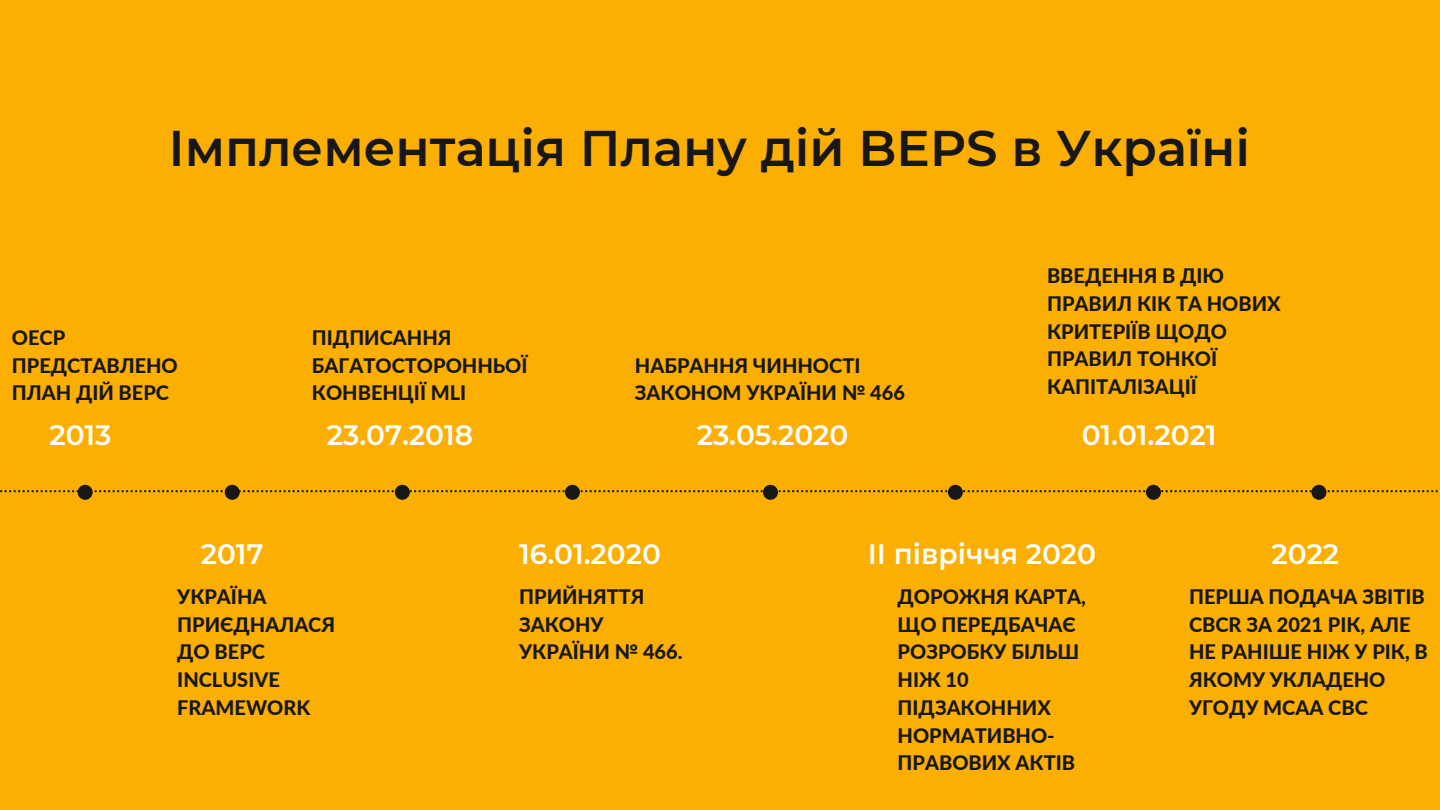
<style>
.page{position:relative;width:1440px;height:810px;background:#fcaf03}
.page>*{position:absolute;margin:0;border:0;box-sizing:border-box;transform-origin:0 0}
.t1{font:600 50px "Montserrat";color:#171717}
.t2{font:600 28px "Montserrat";color:#fff}
.t3{font:800 20px/27.8px "Lato";color:#171717}
</style>
<div class="page">
<svg style="left:0;top:490px;width:1438px;height:2px"></svg>
<div style="left:225px;top:485px;width:15px;height:15px;background:#171717;border-radius:50%"></div>
<div style="left:763px;top:485px;width:15px;height:15px;background:#171717;border-radius:50%"></div>
<div style="left:1146px;top:485px;width:15px;height:15px;background:#171717;border-radius:50%"></div>
<div style="left:1311px;top:485px;width:15px;height:15px;background:#171717;border-radius:50%"></div>
<div style="left:78px;top:485px;width:15px;height:15px;background:#171717;border-radius:50%"></div>
<div style="left:395px;top:485px;width:15px;height:15px;background:#171717;border-radius:50%"></div>
<div style="left:948px;top:485px;width:15px;height:15px;background:#171717;border-radius:50%"></div>
<div style="left:565px;top:485px;width:15px;height:15px;background:#171717;border-radius:50%"></div>
<h1 class="t1" style="left:168px;top:117px;width:1083px">Імплементація Плану дій BEPS в Україні</h1>
<p class="t3" style="left:12px;top:323px;width:167px">ОЕСР<br>ПРЕДСТАВЛЕНО<br>ПЛАН ДІЙ ВЕРС</p>
<p class="t3" style="left:312px;top:323px;width:217px">ПІДПИСАННЯ<br>БАГАТОСТОРОННЬОЇ<br>КОНВЕНЦІЇ MLI</p>
<p class="t3" style="left:635px;top:351px;width:272px">НАБРАННЯ ЧИННОСТІ<br>ЗАКОНОМ УКРАЇНИ № 466</p>
<p class="t3" style="left:1047px;top:261px;width:235px">ВВЕДЕННЯ В ДІЮ<br>ПРАВИЛ КІК ТА НОВИХ<br>КРИТЕРІЇВ ЩОДО<br>ПРАВИЛ ТОНКОЇ<br>КАПІТАЛІЗАЦІЇ</p>
<h2 class="t2" style="left:49px;top:418px;width:64px">2013</h2>
<h2 class="t2" style="left:1082px;top:418px;width:136px">01.01.2021</h2>
<h2 class="t2" style="left:327px;top:418px;width:148px">23.07.2018</h2>
<h2 class="t2" style="left:697px;top:418px;width:153px">23.05.2020</h2>
<h2 class="t2" style="left:201px;top:537px;width:64px">2017</h2>
<p class="t3" style="left:177px;top:582px;width:159px">УКРАЇНА<br>ПРИЄДНАЛАСЯ<br>ДО ВЕРС<br>INCLUSIVE<br>FRAMEWORK</p>
<h2 class="t2" style="left:519px;top:537px;width:143px">16.01.2020</h2>
<p class="t3" style="left:519px;top:582px;width:165px">ПРИЙНЯТТЯ<br>ЗАКОНУ<br>УКРАЇНИ № 466.</p>
<h2 class="t2" style="left:868px;top:537px;width:230px">ІІ півріччя 2020</h2>
<p class="t3" style="left:898px;top:582px;width:190px">ДОРОЖНЯ КАРТА,<br>ЩО ПЕРЕДБАЧАЄ<br>РОЗРОБКУ БІЛЬШ<br>НІЖ 10<br>ПІДЗАКОННИХ<br>НОРМАТИВНО-<br>ПРАВОВИХ АКТІВ</p>
<h2 class="t2" style="left:1272px;top:537px;width:69px">2022</h2>
<p class="t3" style="left:1189px;top:582px;width:240px">ПЕРША ПОДАЧА ЗВІТІВ<br>CBCR ЗА 2021 РІК, АЛЕ<br>НЕ РАНІШЕ НІЖ У РІК, В<br>ЯКОМУ УКЛАДЕНО<br>УГОДУ MCAA CBC</p>
</div>
